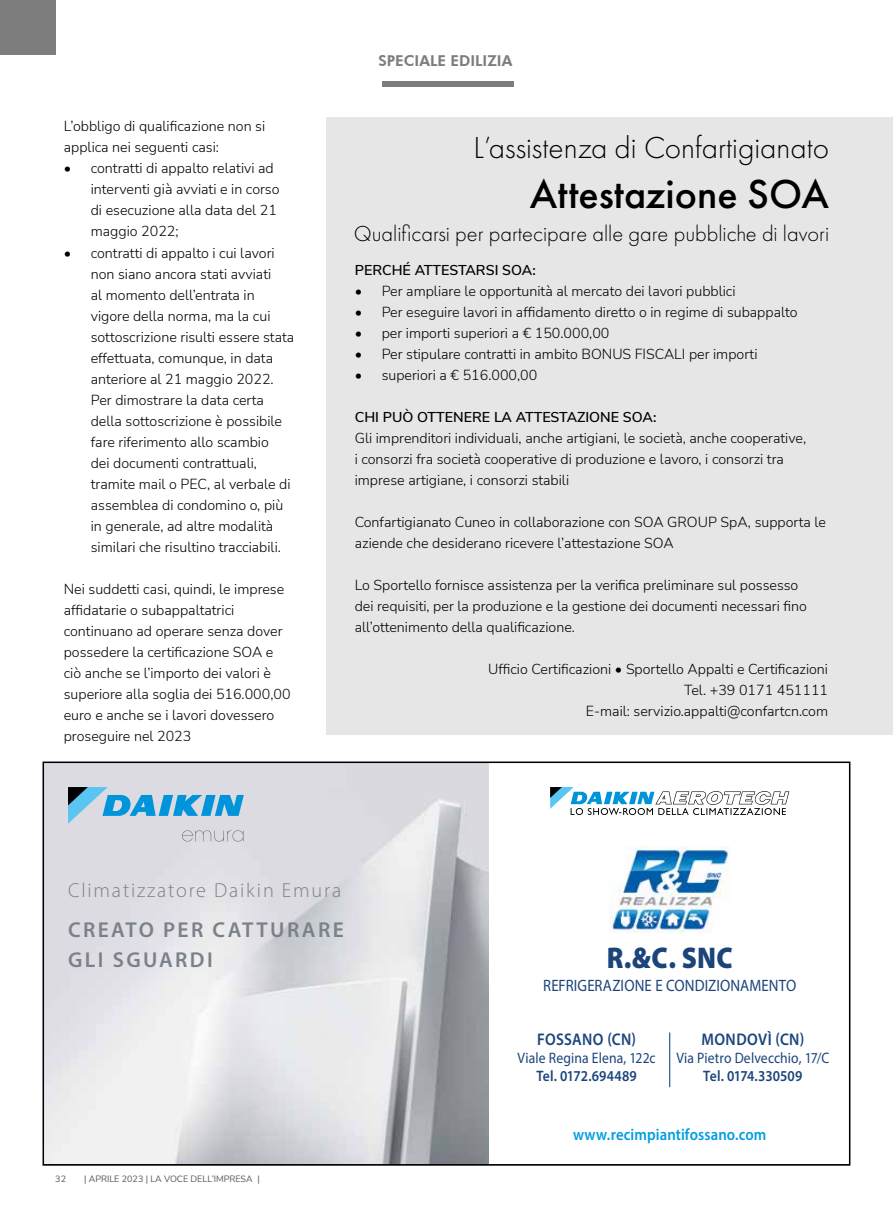
<style>
.page{position:relative;width:893px;height:1221px;background:#fff}
.page>*{position:absolute;margin:0;border:0;box-sizing:border-box;transform-origin:0 0}
.t1{font:500 42px "Futura PT";color:#000}
.t2{font:300 31.5px "Futura PT";color:#000}
.t3{font:900 30px "Myriad Pro";color:#1b447b;scale:.9 1}
.t4{font:300 22.5px "Futura PT";color:#000}
.t5{font:600 21.6px/29.5px "Myriad Pro";letter-spacing:.11em;color:#7a818b}
.t6{font:300 20.25px "Myriad Pro";letter-spacing:.09em;color:#7a818b}
.t7{font:600 16.95px "Myriad Pro";letter-spacing:.02em;color:#1b447b;scale:.9 1}
.t8{font:16.5px "Myriad Pro";letter-spacing:.01em;color:#1b447b;scale:.9 1}
.t9{font:600 16.35px "Myriad Pro";letter-spacing:.005em;color:#009ee0;scale:.9 1}
.t10{font:15.15px "Myriad Pro";letter-spacing:.01em;color:#1b447b;scale:.9 1}
.t11{font:600 15.15px "Myriad Pro";letter-spacing:.005em;color:#1b447b;scale:.9 1}
.t12{font:800 15px "Futura BT";color:#7d7d7d}
.t13{font:300 14.25px/21px "Nunito Sans";color:#000}
.t14{font:600 14.25px "Nunito Sans";color:#000}
.t15{font:9px "Nunito Sans";color:#575756}
.s1{font-weight:400}
</style>
<div class="page">
<div style="left:0;top:0;width:56px;height:54px;background:#7d7d7d"></div>
<div style="left:382px;top:81px;width:131px;height:5px;background:#7d7d7d"></div>
<div style="left:326px;top:117px;width:567px;height:618px;background:#e6e6e6"></div>
<img style="left:46px;top:765px;width:443px;height:396px">
<svg style="left:68px;top:787px;width:176px;height:36px"></svg>
<svg style="left:182px;top:830px;width:62px;height:11px"></svg>
<img style="left:609px;top:846px;width:121px;height:86px">
<svg style="left:550px;top:787px;width:239px;height:28px"></svg>
<hr style="left:669px;top:1032px;width:1px;height:55px;background:#003770">
<div style="left:43px;top:761px;width:807px;height:404px;border:2px solid #000"></div>
<p class="t13" style="left:64px;top:115px;width:203px">L’obbligo di qualificazione non si applica nei seguenti casi:</p>
<p class="t13" style="left:91px;top:157px;width:190px;text-indent:-27px"><span class="s1">•</span> contratti di appalto relativi ad interventi già avviati e in corso di esecuzione alla data del 21 maggio 2022;</p>
<p class="t13" style="left:91px;top:241px;width:205px;text-indent:-27px"><span class="s1">•</span> contratti di appalto i cui lavori non siano ancora stati avviati<br>al momento dell’entrata in vigore della norma, ma la cui sottoscrizione risulti essere stata effettuata, comunque, in data anteriore al 21 maggio 2022.<br>Per dimostrare la data certa della sottoscrizione è possibile fare riferimento allo scambio<br>dei documenti contrattuali, tramite mail o PEC, al verbale di assemblea di condomino o, più in generale, ad altre modalità similari che risultino tracciabili.</p>
<p class="t13" style="left:64px;top:577px;width:228px">Nei suddetti casi, quindi, le imprese affidatarie o subappaltatrici continuano ad operare senza dover possedere la certificazione SOA e ciò anche se l’importo dei valori è superiore alla soglia dei 516.000,00 euro e anche se i lavori dovessero proseguire nel 2023</p>
<p class="t12" style="left:378px;top:51px;width:135px">SPECIALE EDILIZIA</p>
<h2 class="t2" style="left:473px;top:130px;width:357px">L’assistenza di Confartigianato</h2>
<h1 class="t1" style="left:530px;top:169px;width:301px">Attestazione SOA</h1>
<h3 class="t4" style="left:354px;top:221px;width:477px">Qualificarsi per partecipare alle gare pubbliche di lavori</h3>
<p class="t14" style="left:355px;top:259px;width:183px">PERCHÉ ATTESTARSI SOA:</p>
<p class="t13" style="left:355px;top:280px;width:382px"><span class="s1">•</span> Per ampliare le opportunità al mercato dei lavori pubblici</p>
<p class="t13" style="left:355px;top:301px;width:444px"><span class="s1">•</span> Per eseguire lavori in affidamento diretto o in regime di subappalto</p>
<p class="t13" style="left:355px;top:322px;width:256px"><span class="s1">•</span> per importi superiori a € 150.000,00</p>
<p class="t13" style="left:355px;top:343px;width:404px"><span class="s1">•</span> Per stipulare contratti in ambito BONUS FISCALI per importi</p>
<p class="t13" style="left:355px;top:364px;width:184px"><span class="s1">•</span> superiori a € 516.000,00</p>
<p class="t14" style="left:355px;top:406px;width:303px">CHI PUÒ OTTENERE LA ATTESTAZIONE SOA:</p>
<p class="t13" style="left:355px;top:427px;width:453px">Gli imprenditori individuali, anche artigiani, le società, anche cooperative, i consorzi fra società cooperative di produzione e lavoro, i consorzi tra imprese artigiane, i consorzi stabili</p>
<p class="t13" style="left:355px;top:511px;width:473px">Confartigianato Cuneo in collaborazione con SOA GROUP SpA, supporta le aziende che desiderano ricevere l’attestazione SOA</p>
<p class="t13" style="left:355px;top:574px;width:454px">Lo Sportello fornisce assistenza per la verifica preliminare sul possesso dei requisiti, per la produzione e la gestione dei documenti necessari fino all’ottenimento della qualificazione.</p>
<p class="t13" style="left:488px;top:658px;width:342px;text-align:right">Ufficio Certificazioni • Sportello Appalti e Certificazioni<br>Tel. +39 0171 451111<br>E-mail: servizio.appalti@confartcn.com</p>
<h3 class="t6" style="left:68px;top:877px;width:275px">Climatizzatore Daikin Emura</h3>
<h3 class="t5" style="left:68px;top:914px;width:277px">CREATO PER CATTURARE<br>GLI SGUARDI</h3>
<p class="t15" style="left:55px;top:1172px;width:12px">32</p>
<p class="t15" style="left:84px;top:1172px;width:177px">| APRILE 2023 | LA VOCE DELL’IMPRESA |</p>
<h3 class="t3" style="left:607px;top:938px;width:142px">R.&amp;C. SNC</h3>
<p class="t8" style="left:543px;top:975px;width:283px">REFRIGERAZIONE E CONDIZIONAMENTO</p>
<p class="t7" style="left:537px;top:1028px;width:112px">FOSSANO (CN)</p>
<p class="t10" style="left:518px;top:1048px;width:155px">Viale Regina Elena, 122c</p>
<p class="t11" style="left:536px;top:1066px;width:113px">Tel. 0172.694489</p>
<p class="t7" style="left:701px;top:1028px;width:116px">MONDOVÌ (CN)</p>
<p class="t10" style="left:676px;top:1048px;width:172px">Via Pietro Delvecchio, 17/C</p>
<p class="t11" style="left:703px;top:1066px;width:112px">Tel. 0174.330509</p>
<p class="t9" style="left:573px;top:1124px;width:216px">www.recimpiantifossano.com</p>
</div>
